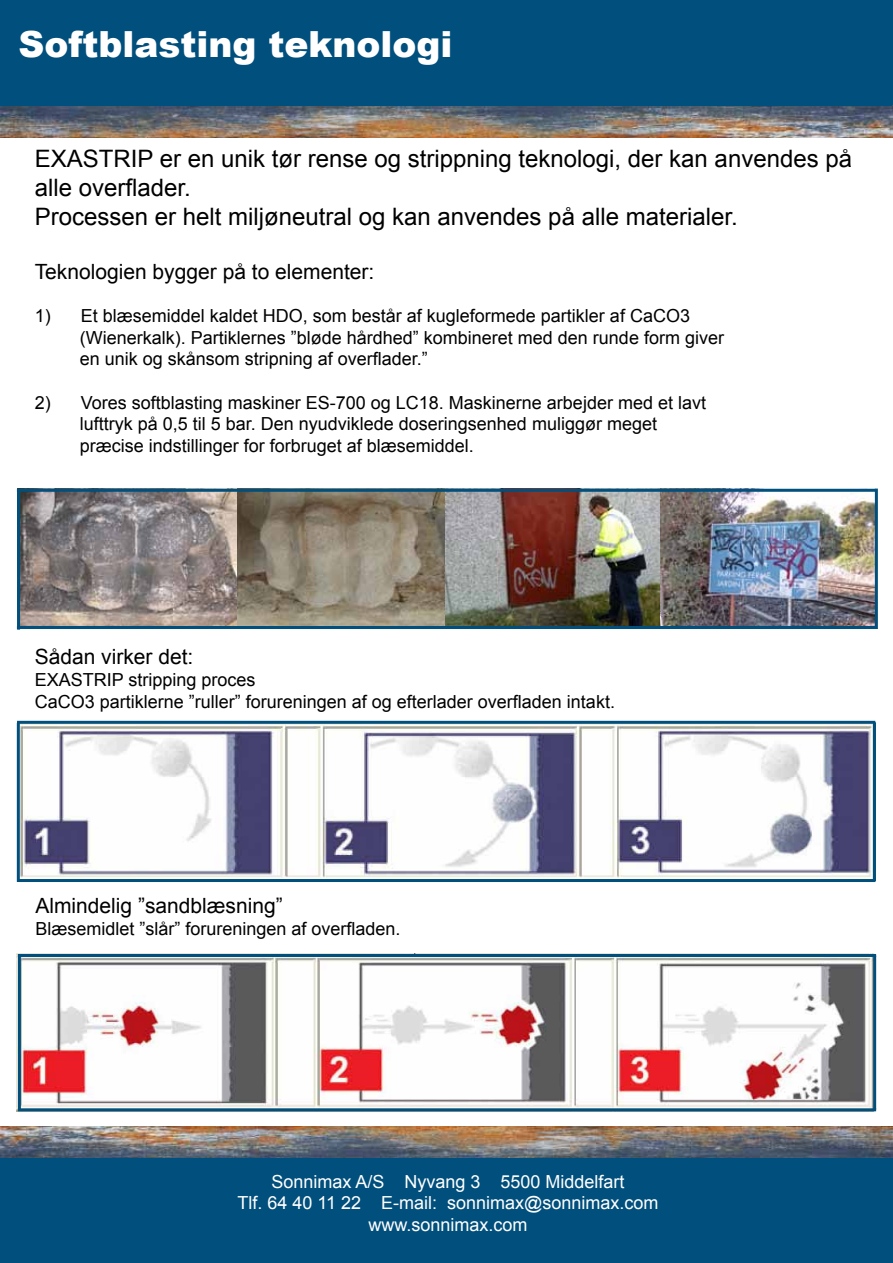
<style>
.page{position:relative;width:893px;height:1263px;background:#fff}
.page>*{position:absolute;margin:0;border:0;box-sizing:border-box;transform-origin:0 0}
.t1{font:900 36px "Arial";color:#fff}
.t2{font:24px/28.8px "Arial";color:#000}
.t3{font:21px "Arial";color:#000}
.t4{font:18px/21.6px "Arial";color:#000}
.t5{font:18px/21.6px "Arial";color:#fff;text-align:center}
</style>
<div class="page">
<div style="left:0;top:1158px;width:893px;height:105px;background:#004f7c"></div>
<div style="left:0;top:0;width:893px;height:106px;background:#004f7c"></div>
<img style="left:0;top:1126px;width:893px;height:32px">
<img style="left:0;top:106px;width:893px;height:31px">
<img style="left:20px;top:724px;width:853px;height:155px">
<img style="left:17px;top:954px;width:856px;height:157px">
<img style="left:20px;top:492px;width:855px;height:134px">
<div style="left:17px;top:489px;width:858px;height:3px;border:2px solid #004f7c"></div>
<div style="left:17px;top:626px;width:858px;height:3px;border:2px solid #004f7c"></div>
<div style="left:17px;top:721px;width:858px;height:3px;border:2px solid #004f7c"></div>
<div style="left:17px;top:879px;width:858px;height:3px;border:2px solid #004f7c"></div>
<div style="left:18px;top:954px;width:858px;height:3px;border:2px solid #004f7c"></div>
<div style="left:18px;top:1108px;width:858px;height:3px;border:2px solid #004f7c"></div>
<div style="left:873px;top:722px;width:3px;height:159px;border:2px solid #004f7c"></div>
<div style="left:873px;top:955px;width:3px;height:155px;border:2px solid #004f7c"></div>
<div style="left:18px;top:956px;width:3px;height:155px;border:2px solid #004f7c"></div>
<div style="left:17px;top:723px;width:3px;height:159px;border:2px solid #004f7c"></div>
<div style="left:875px;top:489px;width:3px;height:140px;border:2px solid #004f7c"></div>
<div style="left:17px;top:489px;width:3px;height:141px;border:2px solid #004f7c"></div>
<h1 class="t1" style="left:19px;top:18px;width:436px">Softblasting teknologi</h1>
<h2 class="t2" style="left:35px;top:144px;width:819px">EXASTRIP er en unik tør rense og strippning teknologi, der kan anvendes på alle overflader.<br>Processen er helt miljøneutral og kan anvendes på alle materialer.</h2>
<p class="t3" style="left:35px;top:258px;width:341px">Teknologien bygger på to elementer:</p>
<p class="t4" style="left:80px;top:305px;width:646px;text-indent:-45px">1) Et blæsemiddel kaldet HDO, som består af kugleformede partikler af CaCO3 (Wienerkalk). Partiklernes ”bløde hårdhed” kombineret med den runde form giver en unik og skånsom stripning af overflader.”</p>
<p class="t4" style="left:80px;top:392px;width:628px;text-indent:-45px">2) Vores softblasting maskiner ES-700 og LC18. Maskinerne arbejder med et lavt lufttryk på 0,5 til 5 bar. Den nyudviklede doseringsenhed muliggør meget præcise indstillinger for forbruget af blæsemiddel.</p>
<p class="t3" style="left:35px;top:643px;width:160px">Sådan virker det:</p>
<p class="t4" style="left:35px;top:669px;width:582px">EXASTRIP stripping proces<br>CaCO3 partiklerne ”ruller” forureningen af og efterlader overfladen intakt.</p>
<p class="t3" style="left:35px;top:892px;width:249px">Almindelig ”sandblæsning”</p>
<p class="t4" style="left:35px;top:918px;width:367px">Blæsemidlet ”slår” forureningen af overfladen.</p>
<p class="t5" style="left:237px;top:1170px;width:423px">Sonnimax A/S Nyvang 3 5500 Middelfart<br>Tlf. 64 40 11 22 E-mail: sonnimax@sonnimax.com www.sonnimax.com</p>
</div>
